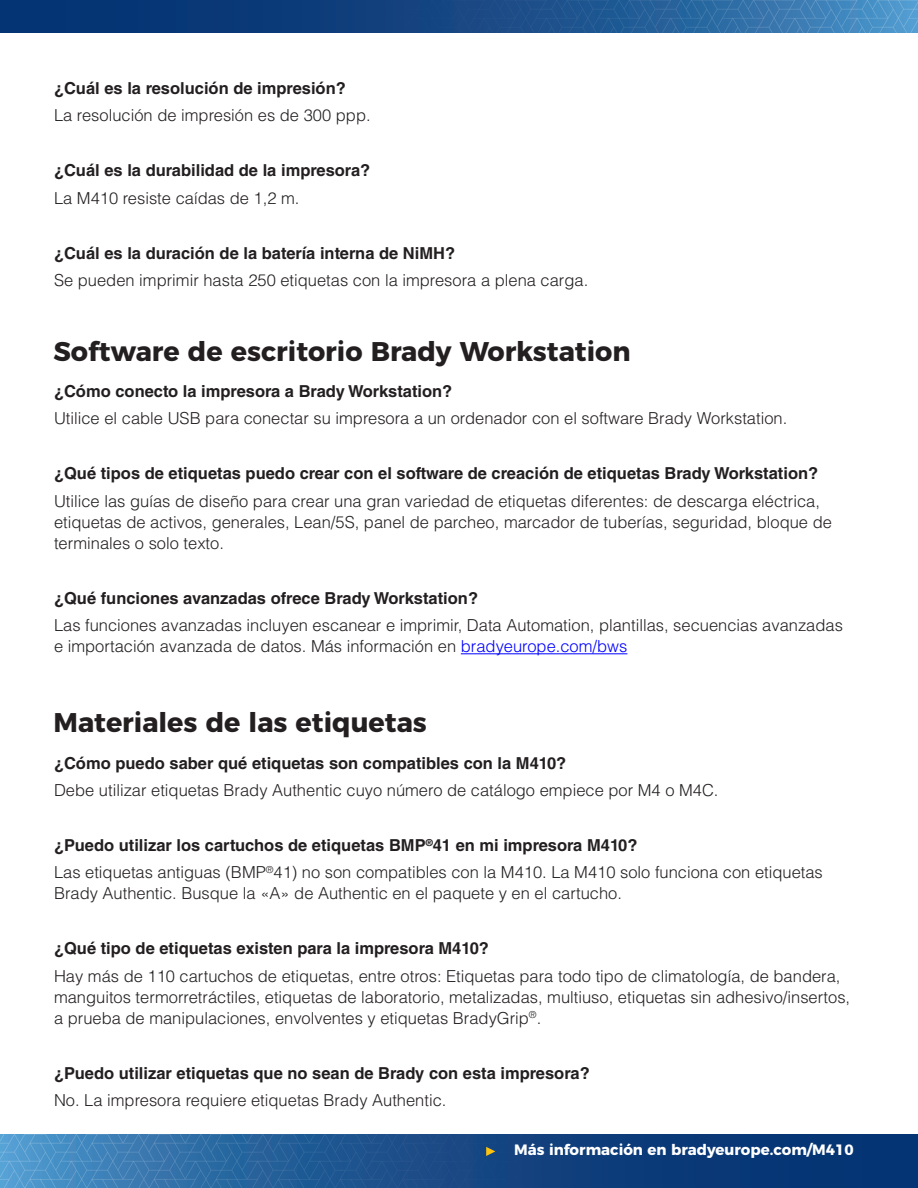
<style>
.page{position:relative;width:918px;height:1188px;background:#fff}
.page>*{position:absolute;margin:0;border:0;box-sizing:border-box;transform-origin:0 0}
.Section_Header{font:700 27px "Montserrat";color:#231f20}
.Body_Copy{font:300 16.5px/21px "Helvetica LT Std";color:#231f20}
.Body_Copy-2{font:700 16.5px "Helvetica LT Std";color:#231f20}
.Section_Header-2{font:700 15px "Montserrat";color:#fff}
.s1{color:#00f}
</style>
<div class="page">
<img style="left:0;top:1134px;width:918px;height:54px">
<img style="left:0;top:0;width:918px;height:32px">
<hr style="left:461px;top:653px;width:166px;height:1px;background:#00f">
<svg style="left:486px;top:1147px;width:9px;height:9px"></svg>
<p class="Body_Copy-2" style="left:54px;top:78px;width:293px">¿Cuál es la resolución de impresión?</p>
<p class="Body_Copy" style="left:54px;top:105px;width:318px">La resolución de impresión es de 300 ppp.</p>
<p class="Body_Copy-2" style="left:54px;top:160px;width:318px">¿Cuál es la durabilidad de la impresora?</p>
<p class="Body_Copy" style="left:54px;top:187px;width:247px">La M410 resiste caídas de 1,2 m.</p>
<p class="Body_Copy-2" style="left:54px;top:243px;width:403px">¿Cuál es la duración de la batería interna de NiMH?</p>
<p class="Body_Copy" style="left:54px;top:270px;width:536px">Se pueden imprimir hasta 250 etiquetas con la impresora a plena carga.</p>
<p class="Section_Header" style="left:54px;top:329px;width:579px">Software de escritorio Brady Workstation</p>
<p class="Body_Copy-2" style="left:54px;top:381px;width:400px">¿Cómo conecto la impresora a Brady Workstation?</p>
<p class="Body_Copy" style="left:54px;top:408px;width:735px">Utilice el cable USB para conectar su impresora a un ordenador con el software Brady Workstation.</p>
<p class="Body_Copy-2" style="left:54px;top:463px;width:766px">¿Qué tipos de etiquetas puedo crear con el software de creación de etiquetas Brady Workstation?</p>
<p class="Body_Copy" style="left:54px;top:490px;width:779px">Utilice las guías de diseño para crear una gran variedad de etiquetas diferentes: de descarga eléctrica, etiquetas de activos, generales, Lean/5S, panel de parcheo, marcador de tuberías, seguridad, bloque de terminales o solo texto.</p>
<p class="Body_Copy-2" style="left:54px;top:588px;width:426px">¿Qué funciones avanzadas ofrece Brady Workstation?</p>
<p class="Body_Copy" style="left:54px;top:615px;width:790px">Las funciones avanzadas incluyen escanear e imprimir, Data Automation, plantillas, secuencias avanzadas e importación avanzada de datos. Más información en <span class="s1">bradyeurope.com/bws</span></p>
<p class="Section_Header" style="left:54px;top:701px;width:375px">Materiales de las etiquetas</p>
<p class="Body_Copy-2" style="left:54px;top:753px;width:514px">¿Cómo puedo saber qué etiquetas son compatibles con la M410?</p>
<p class="Body_Copy" style="left:54px;top:780px;width:666px">Debe utilizar etiquetas Brady Authentic cuyo número de catálogo empiece por M4 o M4C.</p>
<p class="Body_Copy-2" style="left:54px;top:835px;width:585px">¿Puedo utilizar los cartuchos de etiquetas BMP<sup>®</sup>41 en mi impresora M410?</p>
<p class="Body_Copy" style="left:54px;top:862px;width:770px">Las etiquetas antiguas (BMP<sup>®</sup>41) no son compatibles con la M410. La M410 solo funciona con etiquetas<br>Brady Authentic. Busque la «A» de Authentic en el paquete y en el cartucho.</p>
<p class="Body_Copy-2" style="left:54px;top:939px;width:437px">¿Qué tipo de etiquetas existen para la impresora M410?</p>
<p class="Body_Copy" style="left:54px;top:965px;width:798px">Hay más de 110 cartuchos de etiquetas, entre otros: Etiquetas para todo tipo de climatología, de bandera, manguitos termorretráctiles, etiquetas de laboratorio, metalizadas, multiuso, etiquetas sin adhesivo/insertos, a prueba de manipulaciones, envolventes y etiquetas BradyGrip<sup>®</sup>.</p>
<p class="Body_Copy-2" style="left:54px;top:1063px;width:537px">¿Puedo utilizar etiquetas que no sean de Brady con esta impresora?</p>
<p class="Body_Copy" style="left:54px;top:1090px;width:394px">No. La impresora requiere etiquetas Brady Authentic.</p>
<p class="Section_Header-2" style="left:514px;top:1138px;width:341px">Más información en bradyeurope.com/M410</p>
</div>
